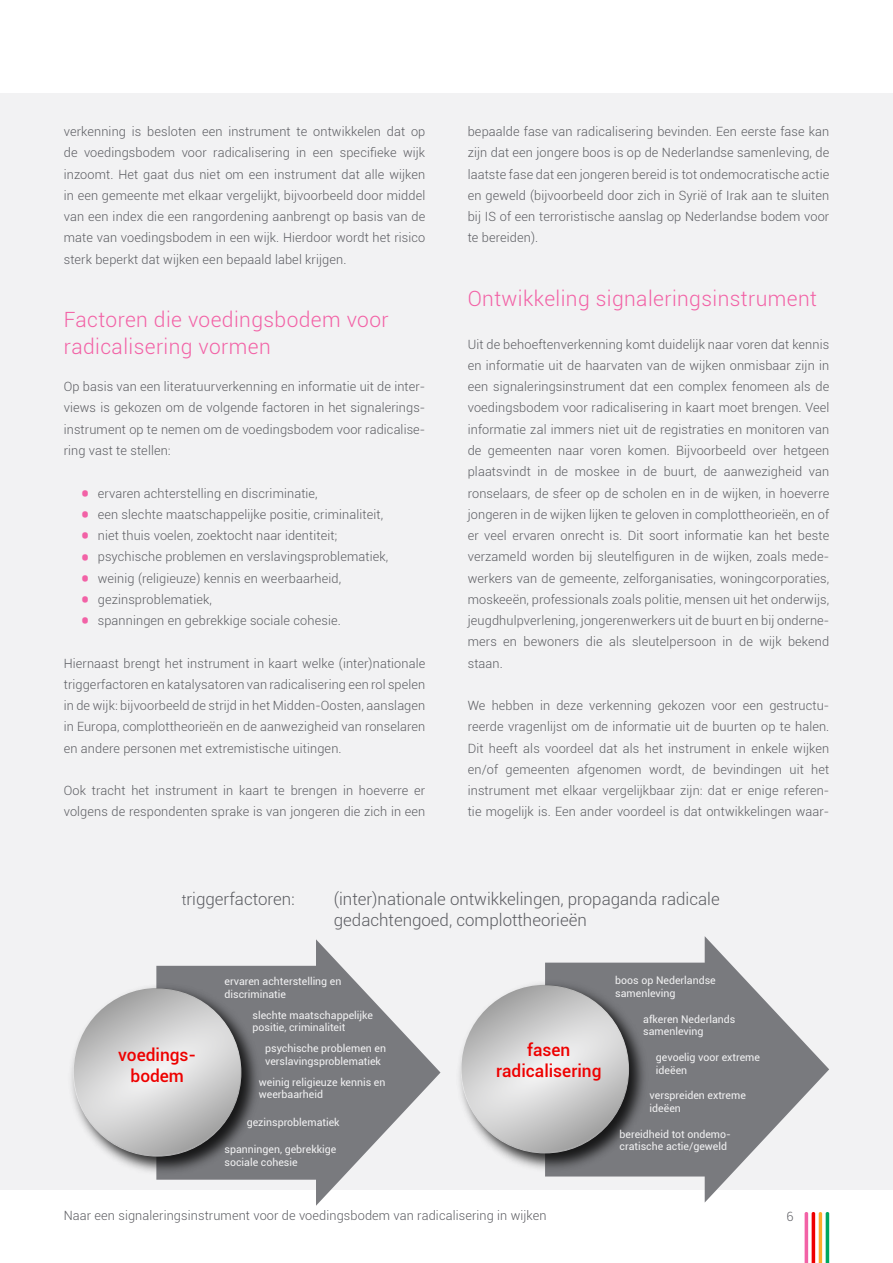
<style>
.page{position:relative;width:893px;height:1263px;background:#fff}
.page>*{position:absolute;margin:0;border:0;box-sizing:border-box;transform-origin:0 0}
._2e_onderverdeling_z{font:300 21px/27px "Roboto";letter-spacing:.02em;color:#f262a6}
.t1{font:500 17.25px/20.7px "Roboto";color:#e00;text-align:center}
.t2{font:300 16.95px/20.2px "Roboto";color:#5b5c61}
.Broodtekst{font:300 12.75px/21.3px "Roboto";letter-spacing:.01em;color:#5b5c61;text-align:justify}
.t3{font:10.5px/12.6px "Roboto";color:#f2f2f3}
.s1{font-weight:700;font-size:24px;color:#f262a6}
.s2{font-size:14.85px}
</style>
<div class="page">
<div style="left:0;top:93px;width:893px;height:1097px;background:#f2f2f3"></div>
<svg style="left:805px;top:1212px;width:24px;height:51px"></svg>
<svg style="left:156px;top:939px;width:284px;height:266px;fill:#797a7e"></svg>
<img style="left:71px;top:979px;width:194px;height:199px">
<svg style="left:74px;top:988px;width:167px;height:167px"></svg>
<svg style="left:545px;top:936px;width:284px;height:266px;fill:#797a7e"></svg>
<img style="left:459px;top:976px;width:194px;height:199px">
<svg style="left:461px;top:985px;width:167px;height:167px"></svg>
<p class="Broodtekst" style="left:64px;top:120px;width:363px">verkenning is besloten een instrument te ontwikkelen dat op de voedingsbodem voor radicalisering in een specifieke wijk inzoomt. Het gaat dus niet om een instrument dat alle wijken in een gemeente met elkaar vergelijkt, bijvoorbeeld door middel van een index die een rangordening aanbrengt op basis van de mate van voedingsbodem in een wijk. Hierdoor wordt het risico sterk beperkt dat wijken een bepaald label krijgen.</p>
<p class="_2e_onderverdeling_z" style="left:64px;top:306px;width:326px">Factoren die voedingsbodem voor radicalisering vormen</p>
<p class="Broodtekst" style="left:64px;top:376px;width:363px">Op basis van een literatuurverkenning en informatie uit de inter&shy;views is gekozen om de volgende factoren in het signalerings&shy;instrument op te nemen om de voedingsbodem voor radicalise&shy;ring vast te stellen:</p>
<p class="Broodtekst" style="left:81px;top:482px;width:238px"><span class="s1">•</span> ervaren achterstelling en discriminatie,</p>
<p class="Broodtekst" style="left:81px;top:503px;width:304px"><span class="s1">•</span> een slechte maatschappelijke positie, criminaliteit,</p>
<p class="Broodtekst" style="left:81px;top:524px;width:258px"><span class="s1">•</span> niet thuis voelen, zoektocht naar identiteit;</p>
<p class="Broodtekst" style="left:81px;top:546px;width:309px"><span class="s1">•</span> psychische problemen en verslavingsproblematiek,</p>
<p class="Broodtekst" style="left:81px;top:567px;width:262px"><span class="s1">•</span> weinig (religieuze) kennis en weerbaarheid,</p>
<p class="Broodtekst" style="left:81px;top:588px;width:133px"><span class="s1">•</span> gezinsproblematiek,</p>
<p class="Broodtekst" style="left:81px;top:609px;width:261px"><span class="s1">•</span> spanningen en gebrekkige sociale cohesie.</p>
<p class="Broodtekst" style="left:64px;top:652px;width:363px">Hiernaast brengt het instrument in kaart welke (inter)nationale triggerfactoren en katalysatoren van radicalisering een rol spelen in de wijk: bijvoorbeeld de strijd in het Midden-Oosten, aanslagen in Europa, complottheorieën en de aanwezigheid van ronselaren en andere personen met extremistische uitingen.</p>
<p class="Broodtekst" style="left:64px;top:780px;width:363px">Ook tracht het instrument in kaart te brengen in hoeverre er volgens de respondenten sprake is van jongeren die zich in een</p>
<p class="Broodtekst" style="left:468px;top:120px;width:363px">bepaalde fase van radicalisering bevinden. Een eerste fase kan zijn dat een jongere boos is op de Nederlandse samenleving, de laatste fase dat een jongeren bereid is tot ondemocratische actie en geweld (bijvoorbeeld door zich in Syrië of Irak aan te sluiten bij IS of een terroristische aanslag op Nederlandse bodem voor te bereiden).</p>
<p class="_2e_onderverdeling_z" style="left:468px;top:284px;width:351px">Ontwikkeling signaleringsinstrument</p>
<p class="Broodtekst" style="left:468px;top:333px;width:363px">Uit de behoeftenverkenning komt duidelijk naar voren dat kennis en informatie uit de haarvaten van de wijken onmisbaar zijn in een signaleringsinstrument dat een complex fenomeen als de voedingsbodem voor radicalisering in kaart moet brengen. Veel informatie zal immers niet uit de registraties en monitoren van de gemeenten naar voren komen. Bijvoorbeeld over hetgeen plaatsvindt in de moskee in de buurt, de aanwezigheid van ronselaars, de sfeer op de scholen en in de wijken, in hoeverre jongeren in de wijken lijken te geloven in complottheorieën, en of er veel ervaren onrecht is. Dit soort informatie kan het beste verzameld worden bij sleutelfiguren in de wijken, zoals mede&shy;werkers van de gemeente, zelforganisaties, woningcorporaties, moskeeën, professionals zoals politie, mensen uit het onderwijs, jeugdhulpverlening, jongerenwerkers uit de buurt en bij onderne&shy;mers en bewoners die als sleutelpersoon in de wijk bekend staan.</p>
<p class="Broodtekst" style="left:468px;top:694px;width:363px">We hebben in deze verkenning gekozen voor een gestructu&shy;reerde vragenlijst om de informatie uit de buurten op te halen.<br>Dit heeft als voordeel dat als het instrument in enkele wijken en/of gemeenten afgenomen wordt, de bevindingen uit het instrument met elkaar vergelijkbaar zijn: dat er enige referen&shy;tie mogelijk is. Een ander voordeel is dat ontwikkelingen waar-</p>
<p class="t2" style="left:182px;top:888px;width:115px"><span class="s2">t</span>riggerfactoren:</p>
<p class="t2" style="left:334px;top:888px;width:387px">(inter)nationale ontwikkelingen, propaganda radicale gedachtengoed, complottheorieën</p>
<p class="t3" style="left:224px;top:974px;width:118px">ervaren achterstelling en discriminatie</p>
<p class="t3" style="left:252px;top:1008px;width:122px">slechte maatschappelijke positie, criminaliteit</p>
<p class="t1" style="left:118px;top:1044px;width:80px">voedings&shy;bodem</p>
<p class="t1" style="left:496px;top:1039px;width:107px">fasen radicalisering</p>
<p class="t3" style="left:265px;top:1042px;width:122px">psychische problemen en verslavingsproblematiek</p>
<p class="t3" style="left:259px;top:1075px;width:128px">weinig religieuze kennis en weerbaarheid</p>
<p class="t3" style="left:247px;top:1115px;width:95px">gezinsproblematiek</p>
<p class="t3" style="left:224px;top:1142px;width:113px">spanningen, gebrekkige sociale cohesie</p>
<p class="t3" style="left:615px;top:974px;width:102px">boos op Nederlandse samenleving</p>
<p class="t3" style="left:643px;top:1012px;width:94px">afkeren Nederlands samenleving</p>
<p class="t3" style="left:656px;top:1051px;width:106px">gevoelig voor extreme ideëen</p>
<p class="t3" style="left:650px;top:1089px;width:98px">verspreiden extreme ideëen</p>
<p class="t3" style="left:619px;top:1127px;width:113px">bereidheid tot ondemo&shy;cratische actie/geweld</p>
<p class="Broodtekst" style="left:64px;top:1205px;width:484px">Naar een signaleringsinstrument voor de voedingsbodem van radicalisering in wijken</p>
<p class="Broodtekst" style="left:786px;top:1205px;width:9px">6</p>
</div>
